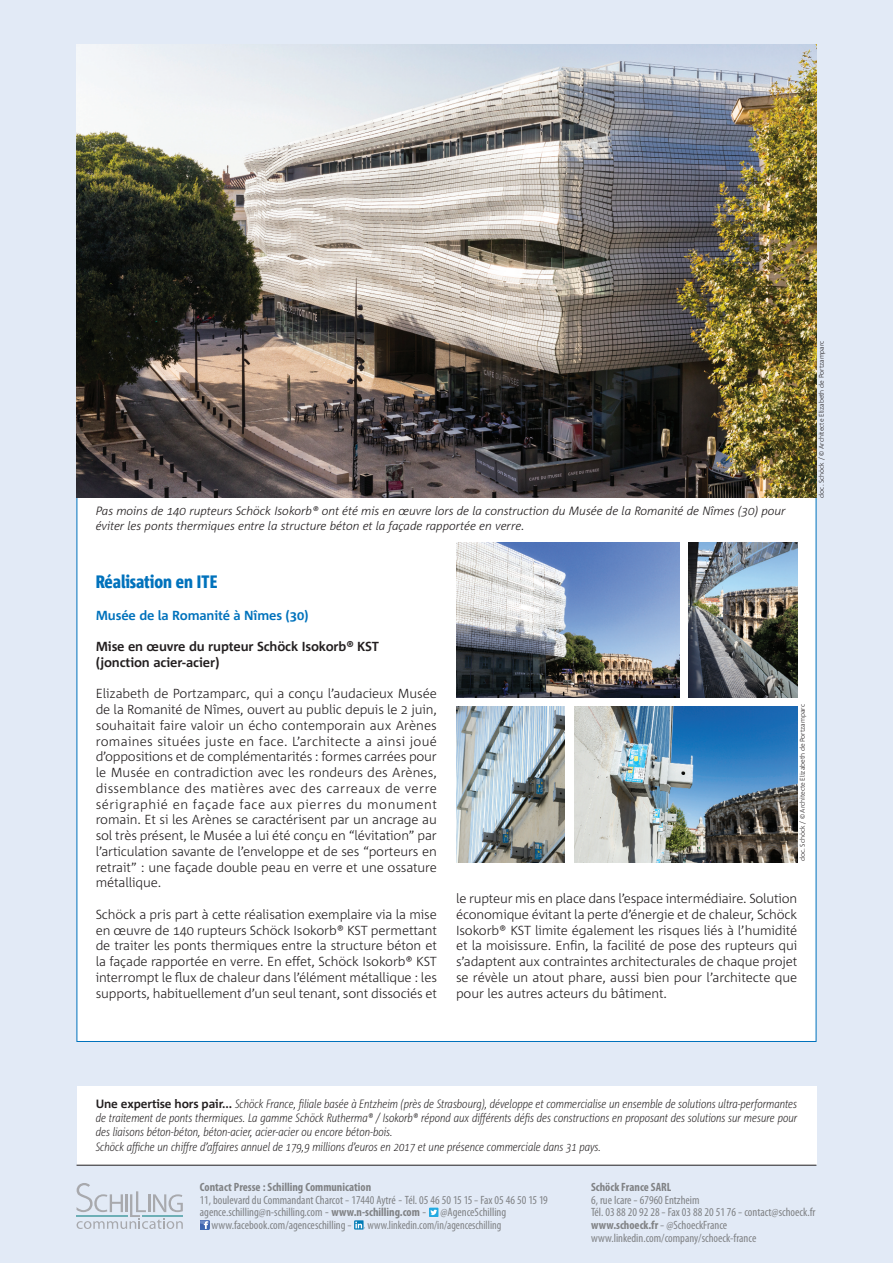
<style>
.page{position:relative;width:893px;height:1263px;background:#e2eaf6}
.page>*{position:absolute;margin:0;border:0;box-sizing:border-box;transform-origin:0 0}
.t1{font:800 18px "Corpid E1 s Cd";letter-spacing:-.005em;color:#0072bc}
.t2{font:300 13.2px/15.8px "Corpid E1 s";letter-spacing:-.01em;color:#231f20;text-align:justify}
.t3{font:700 13.2px/15.8px "Corpid E1 s";letter-spacing:-.01em;color:#231f20}
.t4{font:700 13.2px "Corpid E1 s";letter-spacing:-.01em;color:#0072bc}
.t5{font:italic 300 12px/14.4px "Corpid E1 s Cd";letter-spacing:-.005em;color:#231f20}
.t6{font:condensed 12px/12.6px "Myriad Pro";color:#808285}
.t7{font:italic 300 12px/14.4px "Corpid E1 s";letter-spacing:-.01em;color:#231f20}
.t8{font:700 condensed 12px "Myriad Pro";color:#808285}
.t9{font:300 6.75px "Corpid E1 s";letter-spacing:-.01em;color:#231f20}
.s1{font-family:"Corpid E1 s";font-weight:700;font-style:normal}
.s2{font-weight:700}
.s3{font-stretch:normal}
.s4{color:#e2eaf6}
</style>
<div class="page">
<div style="left:77px;top:45px;width:739px;height:996px;background:#fff"></div>
<img style="left:77px;top:45px;width:739px;height:452px">
<svg style="left:77px;top:1183px;width:106px;height:46px"></svg>
<div style="left:77px;top:1086px;width:739px;height:79px;background:#fff"></div>
<div style="left:429px;top:1207px;width:9px;height:10px;background:#24aae1"></div>
<svg style="left:430px;top:1209px;width:7px;height:6px"></svg>
<svg style="left:200px;top:1220px;width:9px;height:10px"></svg>
<svg style="left:354px;top:1220px;width:11px;height:10px"></svg>
<hr style="left:77px;top:1165px;width:739px;height:1px;background:#231f20">
<img style="left:456px;top:542px;width:223px;height:155px">
<img style="left:689px;top:542px;width:108px;height:155px">
<img style="left:456px;top:707px;width:108px;height:155px">
<img style="left:574px;top:707px;width:223px;height:155px">
<p class="t7" style="left:96px;top:505px;width:692px">Pas moins de 140 rupteurs Schöck Isokorb® ont été mis en œuvre lors de la construction du Musée de la Romanité de Nîmes (30) pour éviter les ponts thermiques entre la structure béton et la façade rapportée en verre.</p>
<p class="t9" style="left:819px;top:497px;width:158px;rotate:-90deg">doc. Schöck / © Architecte Elizabeth de Portzamparc</p>
<h1 class="t1" style="left:96px;top:575px;width:124px">Réalisation en ITE</h1>
<p class="t4" style="left:96px;top:610px;width:214px">Musée de la Romanité à Nîmes (30)</p>
<p class="t3" style="left:96px;top:640px;width:285px">Mise en œuvre du rupteur Schöck Isokorb® KST (jonction acier-acier)</p>
<p class="t2" style="left:96px;top:687px;width:343px">Elizabeth de Portzamparc, qui a conçu l’audacieux Musée de la Romanité de Nîmes, ouvert au public depuis le 2 juin, souhaitait faire valoir un écho contemporain aux Arènes romaines situées juste en face. L’architecte a ainsi joué d’oppositions et de complémentarités : formes carrées pour le Musée en contradiction avec les rondeurs des Arènes, dissemblance des matières avec des carreaux de verre sérigraphié en façade face aux pierres du monument romain. Et si les Arènes se caractérisent par un ancrage au sol très présent, le Musée a lui été conçu en “lévitation” par l’articulation savante de l’enveloppe et de ses “porteurs en retrait” : une façade double peau en verre et une ossature métallique.</p>
<p class="t2" style="left:96px;top:907px;width:343px">Schöck a pris part à cette réalisation exemplaire via la mise en œuvre de 140 rupteurs Schöck Isokorb® KST permettant de traiter les ponts thermiques entre la structure béton et la façade rapportée en verre. En effet, Schöck Isokorb® KST interrompt le flux de chaleur dans l’élément métallique : les supports, habituellement d’un seul tenant, sont dissociés et</p>
<p class="t9" style="left:800px;top:861px;width:158px;rotate:-90deg">doc. Schöck / © Architecte Elizabeth de Portzamparc</p>
<p class="t2" style="left:456px;top:892px;width:343px">le rupteur mis en place dans l’espace intermédiaire. Solution économique évitant la perte d’énergie et de chaleur, Schöck Isokorb® KST limite également les risques liés à l’humidité et la moisissure. Enfin, la facilité de pose des rupteurs qui s’adaptent aux contraintes architecturales de chaque projet se révèle un atout phare, aussi bien pour l’architecte que pour les autres acteurs du bâtiment.</p>
<p class="t5" style="left:96px;top:1097px;width:703px"><span class="s1">Une expertise hors pair...</span> Schöck France, filiale basée à Entzheim (près de Strasbourg), développe et commercialise un ensemble de solutions ultra-performantes de traitement de ponts thermiques. La gamme Schöck Rutherma® / Isokorb® répond aux différents défis des constructions en proposant des solutions sur mesure pour des liaisons béton-béton, béton-acier, acier-acier ou encore béton-bois.<br>Schöck affiche un chiffre d’affaires annuel de 179,9 millions d’euros en 2017 et une présence commerciale dans 31 pays.</p>
<p class="t6" style="left:200px;top:1182px;width:349px"><span class="s2">Contact Presse : Schilling Communication<br></span>11, boulevard du Commandant Charcot -17440 Aytré <span class="s3">-</span> Tél. 05 46 50 15 15 -Fax 05 46 50 15 19 agence.schilling@n-schilling.com <span class="s3">-</span> <span class="s2">www.n-schilling.com</span> <span class="s3">-</span> @AgenceSchilling</p>
<p class="t6" style="left:200px;top:1220px;width:302px"><span class="s4">■</span> www.facebook.com/agenceschilling - <span class="s4">■</span> www.linkedin.com/in/agenceschilling</p>
<p class="t8" style="left:591px;top:1183px;width:82px">Schöck France SARL</p>
<p class="t6" style="left:591px;top:1194px;width:226px">6, rue Icare -67960 Entzheim<br>Tél. 03 88 20 92 28 -Fax 03 88 20 51 76 -contact@schoeck.fr <span class="s2">www.schoeck.fr</span> - @SchoeckFrance www.linkedin.com/company/schoeck-france</p>
</div>
